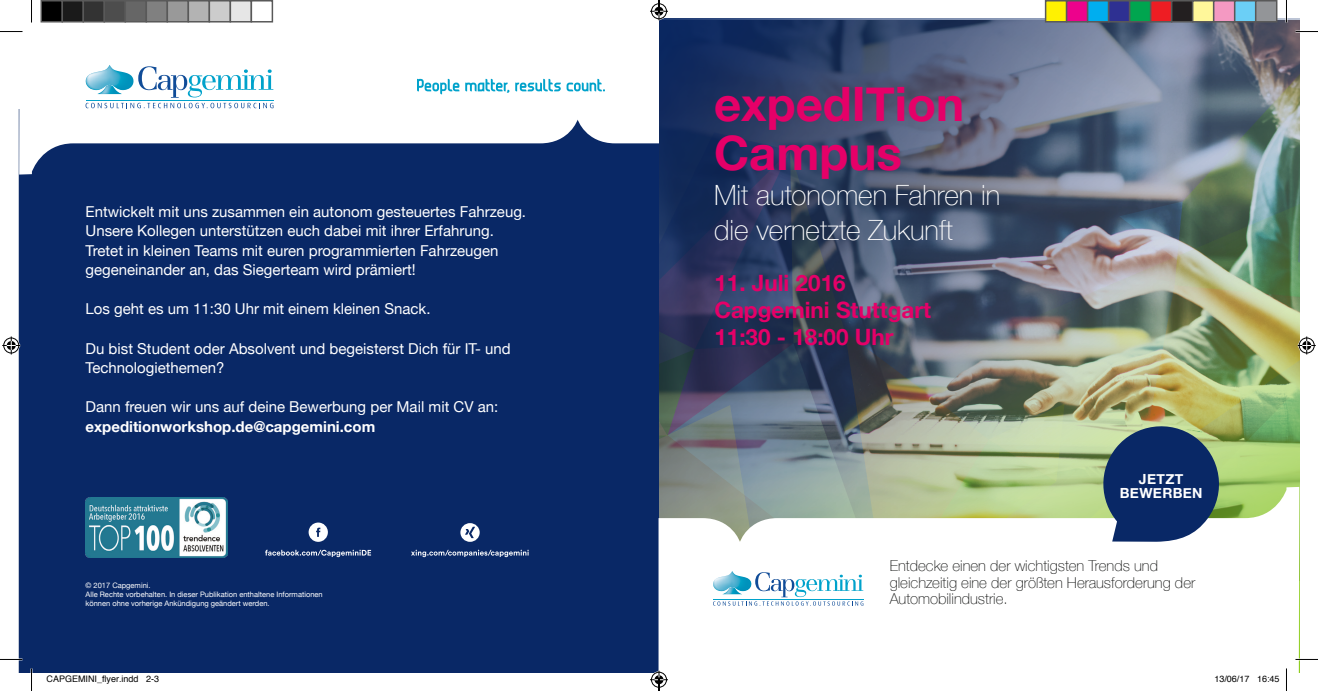
<style>
.page{position:relative;width:1318px;height:691px;background:#fff}
.page>*{position:absolute;margin:0;border:0;box-sizing:border-box;transform-origin:0 0}
.t1{font:700 47.4px "Helvetica Neue";color:#e50068}
.t2{font:100 27.9px/34.8px "Helvetica Neue";color:#fff}
.t3{font:700 22.5px "Helvetica Neue";color:#e50068}
.t4{font:15px/19.5px "Helvetica Neue";color:#fff}
.t5{font:100 15px "Helvetica Neue";color:#131413}
.t6{font:700 13.95px "Helvetica Neue";letter-spacing:.025em;color:#fff}
.t7{font:9px "Helvetica";color:#000}
.t8{font:7.5px/9px "Helvetica Neue";color:#fff}
.s1{font-weight:700}
</style>
<div class="page">
<svg style="left:659px;top:19px;width:519px;height:42px;background:#42557b"></svg>
<div style="left:19px;top:174px;width:639px;height:497px;background:#092866"></div>
<svg style="left:19px;top:19px;width:640px;height:155px"></svg>
<svg style="left:265px;top:549px;width:106px;height:7px"></svg>
<svg style="left:308px;top:522px;width:20px;height:19px"></svg>
<img style="left:85px;top:497px;width:142px;height:59px">
<svg style="left:86px;top:66px;width:187px;height:42px"></svg>
<img style="left:97px;top:90px;width:25px;height:4px">
<img style="left:86px;top:65px;width:48px;height:25px">
<hr style="left:86px;top:100px;width:187px;height:1px;background:#00a2cb">
<hr style="left:0;top:658px;width:22px;height:2px;background:#fff">
<svg style="left:0;top:31px;width:22px;height:1px"></svg>
<svg style="left:1295px;top:31px;width:22px;height:1px"></svg>
<svg style="left:31px;top:0;width:1px;height:22px"></svg>
<svg style="left:31px;top:668px;width:1px;height:22px"></svg>
<svg style="left:1286px;top:0;width:1px;height:22px"></svg>
<svg style="left:1286px;top:668px;width:1px;height:22px"></svg>
<svg style="left:2px;top:336px;width:18px;height:18px"></svg>
<img style="left:411px;top:61px;width:904px;height:547px">
<div style="left:41px;top:1px;width:21px;height:21px;background:#000"></div>
<div style="left:40px;top:0;width:23px;height:22px;border:2px solid #595959"></div>
<div style="left:62px;top:1px;width:21px;height:21px;background:#1a1a1a"></div>
<div style="left:62px;top:0;width:22px;height:22px;border:2px solid #595959"></div>
<div style="left:83px;top:1px;width:21px;height:21px;background:#333"></div>
<div style="left:82px;top:0;width:23px;height:22px;border:2px solid #595959"></div>
<div style="left:104px;top:1px;width:21px;height:21px;background:#4d4d4d"></div>
<div style="left:104px;top:0;width:22px;height:22px;border:2px solid #595959"></div>
<div style="left:125px;top:1px;width:21px;height:21px;background:#666"></div>
<div style="left:124px;top:0;width:23px;height:22px;border:2px solid #595959"></div>
<div style="left:146px;top:1px;width:21px;height:21px;background:#808080"></div>
<div style="left:146px;top:0;width:22px;height:22px;border:2px solid #595959"></div>
<div style="left:167px;top:1px;width:21px;height:21px;background:#999"></div>
<div style="left:166px;top:0;width:23px;height:22px;border:2px solid #595959"></div>
<div style="left:188px;top:1px;width:21px;height:21px;background:#b3b3b3"></div>
<div style="left:188px;top:0;width:22px;height:22px;border:2px solid #595959"></div>
<div style="left:209px;top:1px;width:21px;height:21px;background:#ccc"></div>
<div style="left:208px;top:0;width:23px;height:22px;border:2px solid #595959"></div>
<div style="left:230px;top:1px;width:21px;height:21px;background:#e6e6e6"></div>
<div style="left:230px;top:0;width:22px;height:22px;border:2px solid #595959"></div>
<div style="left:250px;top:0;width:23px;height:22px;border:2px solid #595959"></div>
<div style="left:1045px;top:1px;width:21px;height:21px;background:#fff101"></div>
<div style="left:1044px;top:0;width:23px;height:22px;border:2px solid #595959"></div>
<div style="left:1066px;top:1px;width:21px;height:21px;background:#ed028c"></div>
<div style="left:1065px;top:0;width:23px;height:22px;border:2px solid #595959"></div>
<div style="left:1087px;top:1px;width:21px;height:21px;background:#00aeef"></div>
<div style="left:1086px;top:0;width:23px;height:22px;border:2px solid #595959"></div>
<div style="left:1108px;top:1px;width:21px;height:21px;background:#2e3092"></div>
<div style="left:1107px;top:0;width:23px;height:22px;border:2px solid #595959"></div>
<div style="left:1129px;top:1px;width:21px;height:21px;background:#00a54f"></div>
<div style="left:1128px;top:0;width:23px;height:22px;border:2px solid #595959"></div>
<div style="left:1150px;top:1px;width:21px;height:21px;background:#ee1d23"></div>
<div style="left:1149px;top:0;width:23px;height:22px;border:2px solid #595959"></div>
<div style="left:1171px;top:1px;width:21px;height:21px;background:#231f20"></div>
<div style="left:1170px;top:0;width:23px;height:22px;border:2px solid #595959"></div>
<div style="left:1192px;top:1px;width:21px;height:21px;background:#fff79a"></div>
<div style="left:1191px;top:0;width:23px;height:22px;border:2px solid #595959"></div>
<div style="left:1213px;top:1px;width:21px;height:21px;background:#f499c2"></div>
<div style="left:1212px;top:0;width:23px;height:22px;border:2px solid #595959"></div>
<div style="left:1234px;top:1px;width:21px;height:21px;background:#6bcff6"></div>
<div style="left:1233px;top:0;width:23px;height:22px;border:2px solid #595959"></div>
<div style="left:1255px;top:1px;width:21px;height:21px;background:#939598"></div>
<div style="left:1254px;top:0;width:23px;height:22px;border:2px solid #595959"></div>
<svg style="left:46px;top:672px;width:93px;height:1px"></svg>
<svg style="left:650px;top:0;width:18px;height:20px"></svg>
<svg style="left:650px;top:670px;width:18px;height:20px"></svg>
<p class="t4" style="left:86px;top:202px;width:442px">Entwickelt mit uns zusammen ein autonom gesteuertes Fahrzeug.<br>Unsere Kollegen unterstützen euch dabei mit ihrer Erfahrung.<br>Tretet in kleinen Teams mit euren programmierten Fahrzeugen gegeneinander an, das Siegerteam wird prämiert!</p>
<p class="t4" style="left:86px;top:300px;width:346px">Los geht es um 11:30 Uhr mit einem kleinen Snack.</p>
<p class="t4" style="left:86px;top:339px;width:427px">Du bist Student oder Absolvent und begeisterst Dich für IT- und<br>Technologiethemen?</p>
<p class="t4" style="left:86px;top:397px;width:414px">Dann freuen wir uns auf deine Bewerbung per Mail mit CV an: <span class="s1">expeditionworkshop.de@capgemini.com</span></p>
<p class="t8" style="left:86px;top:580px;width:67px">© 2017 Capgemini.</p>
<p class="t8" style="left:86px;top:589px;width:239px">Alle Rechte vorbehalten. In dieser Publikation enthaltene Informationen können ohne vorherige Ankündigung geändert werden.</p>
<p class="t1" style="left:714px;top:66px;width:252px">expedITion</p>
<p class="t1" style="left:714px;top:116px;width:189px">Campus</p>
<p class="t2" style="left:714px;top:176px;width:288px">Mit autonomen Fahren in die vernetzte Zukunft</p>
<p class="t3" style="left:714px;top:265px;width:133px">11. Juli 2016</p>
<p class="t3" style="left:714px;top:292px;width:218px">Capgemini Stuttgart</p>
<p class="t3" style="left:714px;top:319px;width:181px">11:30 - 18:00 Uhr</p>
<p class="t6" style="left:1138px;top:467px;width:46px">JETZT</p>
<p class="t6" style="left:1119px;top:481px;width:84px">BEWERBEN</p>
<p class="t5" style="left:889px;top:554px;width:270px">Entdecke einen der wichtigsten Trends und</p>
<p class="t5" style="left:889px;top:570px;width:307px">gleichzeitig eine der größten Herausforderung der</p>
<p class="t5" style="left:889px;top:587px;width:119px">Automobilindustrie.</p>
<p class="t7" style="left:46px;top:671px;width:114px">CAPGEMINI_flyer.indd 2-3</p>
<p class="t7" style="left:1214px;top:671px;width:67px">13/06/17 16:45</p>
</div>
